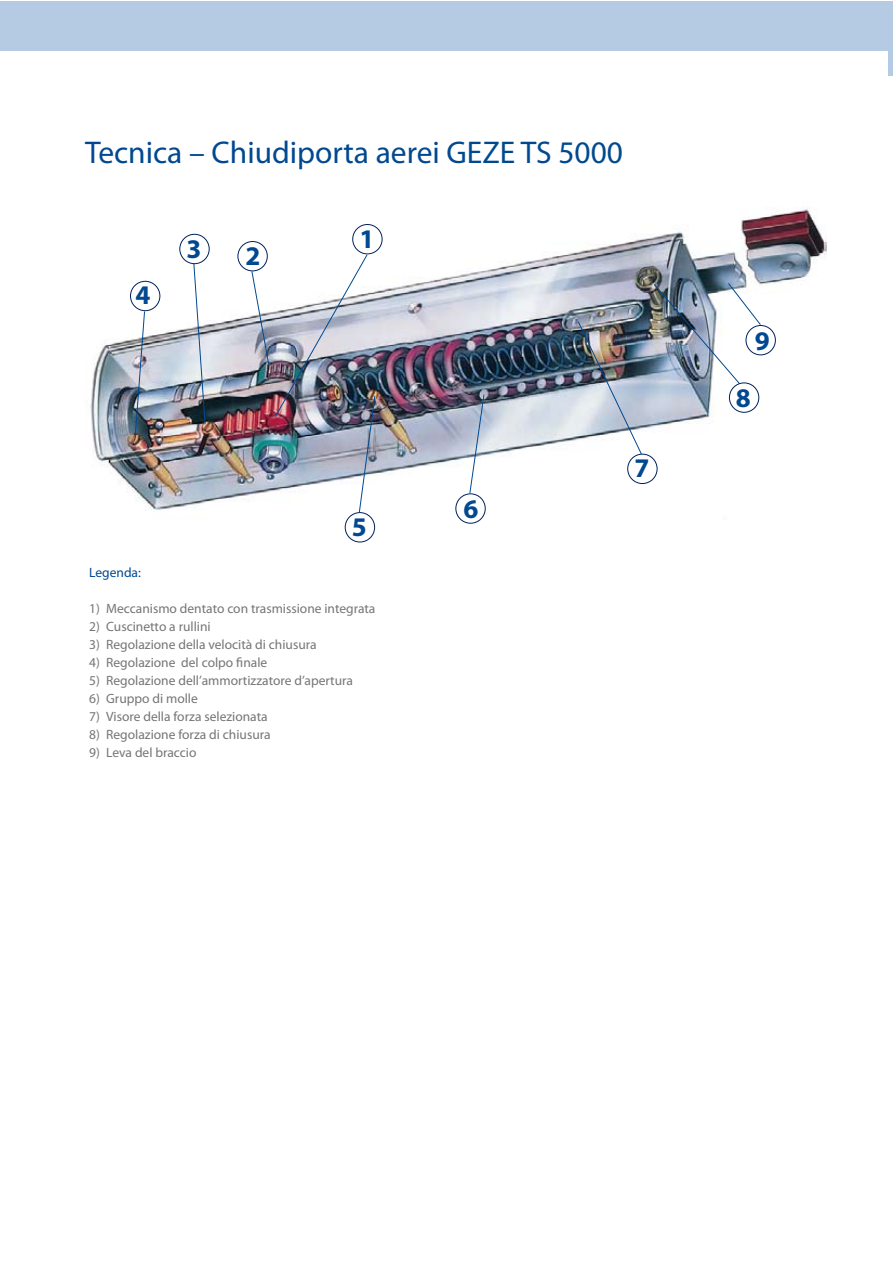
<style>
.page{position:relative;width:893px;height:1263px;background:#fff}
.page>*{position:absolute;margin:0;border:0;box-sizing:border-box;transform-origin:0 0}
.t1{font:31.5px "Myriad Pro";color:#004990}
.t2{font:700 27px "Myriad Pro";color:#004990}
.t3{font:13.5px "Myriad Pro";color:#757477}
.t4{font:13.5px "Myriad Pro";color:#004990}
</style>
<div class="page">
<div style="left:0;top:1px;width:893px;height:74px;background:#b5cbe4"></div>
<img style="left:90px;top:207px;width:736px;height:330px">
<svg style="left:193px;top:263px;width:13px;height:162px"></svg>
<svg style="left:134px;top:311px;width:11px;height:127px"></svg>
<img style="left:251px;top:254px;width:125px;height:259px">
<svg style="left:469px;top:394px;width:16px;height:100px"></svg>
<img style="left:577px;top:321px;width:65px;height:134px">
<img style="left:653px;top:282px;width:108px;height:103px">
<div style="left:130px;top:281px;width:30px;height:30px;border:1px solid #00215c;border-radius:50%"></div>
<div style="left:180px;top:234px;width:29px;height:30px;border:1px solid #00215c;border-radius:50%"></div>
<div style="left:238px;top:241px;width:29px;height:30px;border:1px solid #00215c;border-radius:50%"></div>
<div style="left:456px;top:494px;width:29px;height:29px;border:1px solid #00215c;border-radius:50%"></div>
<div style="left:345px;top:512px;width:30px;height:30px;border:1px solid #00215c;border-radius:50%"></div>
<div style="left:627px;top:454px;width:30px;height:30px;border:1px solid #00215c;border-radius:50%"></div>
<div style="left:729px;top:383px;width:30px;height:29px;border:1px solid #00215c;border-radius:50%"></div>
<div style="left:353px;top:224px;width:29px;height:30px;border:1px solid #00215c;border-radius:50%"></div>
<div style="left:746px;top:325px;width:30px;height:30px;border:1px solid #00215c;border-radius:50%"></div>
<div style="left:0;top:51px;width:888px;height:66px;background:#fff"></div>
<h1 class="t1" style="left:85px;top:141px;width:539px">Tecnica – Chiudiporta aerei GEZE TS 5000</h1>
<h2 class="t2" style="left:136px;top:277px;width:16px">4</h2>
<h2 class="t2" style="left:187px;top:232px;width:16px">3</h2>
<h2 class="t2" style="left:245px;top:239px;width:16px">2</h2>
<h2 class="t2" style="left:360px;top:221px;width:16px">1</h2>
<h2 class="t2" style="left:352px;top:509px;width:16px">5</h2>
<p class="t4" style="left:89px;top:567px;width:53px">Legenda:</p>
<p class="t3" style="left:89px;top:603px;width:288px">1) Meccanismo dentato con trasmissione integrata</p>
<p class="t3" style="left:89px;top:621px;width:123px">2) Cuscinetto a rullini</p>
<p class="t3" style="left:89px;top:639px;width:229px">3) Regolazione della velocità di chiusura</p>
<p class="t3" style="left:89px;top:657px;width:180px">4) Regolazione del colpo finale</p>
<p class="t3" style="left:89px;top:675px;width:265px">5) Regolazione dell’ammortizzatore d’apertura</p>
<p class="t3" style="left:89px;top:693px;width:110px">6) Gruppo di molle</p>
<p class="t3" style="left:89px;top:711px;width:180px">7) Visore della forza selezionata</p>
<p class="t3" style="left:89px;top:729px;width:183px">8) Regolazione forza di chiusura</p>
<p class="t3" style="left:89px;top:747px;width:109px">9) Leva del braccio</p>
<h2 class="t2" style="left:463px;top:491px;width:16px">6</h2>
<h2 class="t2" style="left:635px;top:450px;width:16px">7</h2>
<h2 class="t2" style="left:755px;top:323px;width:16px">9</h2>
<h2 class="t2" style="left:736px;top:380px;width:16px">8</h2>
</div>
